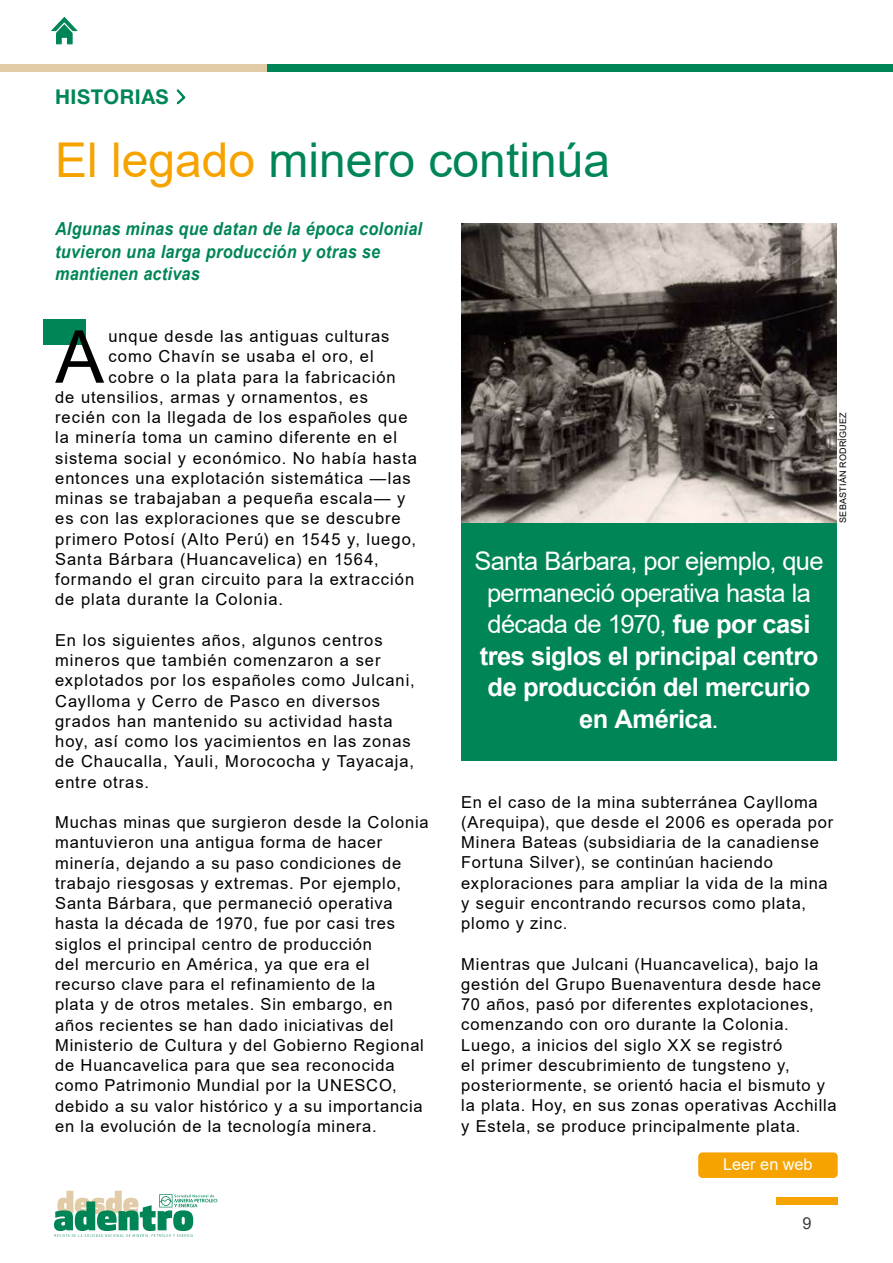
<style>
.page{position:relative;width:893px;height:1263px;background:#fff}
.page>*{position:absolute;margin:0;border:0;box-sizing:border-box;transform-origin:0 0}
.t1{font:73.05px "Arial";color:#000}
.t2{font:48px "Arial";color:#008656}
.t3{font:700 25.5px/31.5px "Arial";letter-spacing:-.02em;color:#fff;text-align:center}
.t4{font:700 20.4px "Helvetica Neue LT Std";letter-spacing:.025em;color:#008656}
.t5{font:italic 700 18px/22.5px "Arial";letter-spacing:.015em;color:#008656;scale:.9 1}
.t6{font:16.5px/20.2px "Arial";letter-spacing:.05em;color:#000}
.t7{font:16.5px "Arial";color:#fff}
.t8{font:16.5px "Arial";color:#3c3c3b}
.t9{font:9px "Arial";letter-spacing:.025em;color:#000}
.s1{color:#f6a300}
.s2{font-weight:400}
</style>
<div class="page">
<div style="left:776px;top:1197px;width:62px;height:8px;background:#f6a300"></div>
<svg style="left:54px;top:1191px;width:163px;height:46px"></svg>
<svg style="left:51px;top:17px;width:27px;height:28px"></svg>
<svg style="left:176px;top:89px;width:10px;height:16px"></svg>
<div style="left:44px;top:319px;width:42px;height:25px;background:#008656"></div>
<img style="left:461px;top:224px;width:376px;height:299px">
<div style="left:461px;top:523px;width:376px;height:238px;background:#008656"></div>
<div style="left:698px;top:1152px;width:140px;height:26px;background:#f6a300;border-radius:4px"></div>
<div style="left:264px;top:64px;width:629px;height:7px;background:#008656"></div>
<div style="left:0;top:64px;width:267px;height:7px;background:#e2cba7"></div>
<p class="t4" style="left:55px;top:84px;width:115px">HISTORIAS</p>
<h2 class="t2" style="left:55px;top:127px;width:556px"><span class="s1">El legado</span> minero continúa</h2>
<p class="t5" style="left:55px;top:218px;width:409px">Algunas minas que datan de la época colonial tuvieron una larga producción y otras se mantienen activas</p>
<h1 class="t1" style="left:55px;top:307px;width:50px">A</h1>
<p class="t6" style="left:108px;top:326px;width:283px">unque desde las antiguas culturas</p>
<p class="t6" style="left:108px;top:346px;width:267px">como Chavín se usaba el oro, el</p>
<p class="t6" style="left:108px;top:367px;width:289px">cobre o la plata para la fabricación</p>
<p class="t6" style="left:55px;top:387px;width:314px">de utensilios, armas y ornamentos, es</p>
<p class="t6" style="left:55px;top:407px;width:354px">recién con la llegada de los españoles que</p>
<p class="t6" style="left:55px;top:427px;width:343px">la minería toma un camino diferente en el</p>
<p class="t6" style="left:55px;top:448px;width:363px">sistema social y económico. No había hasta</p>
<p class="t6" style="left:55px;top:468px;width:357px">entonces una explotación sistemática —las</p>
<p class="t6" style="left:55px;top:488px;width:352px">minas se trabajaban a pequeña escala— y</p>
<p class="t6" style="left:55px;top:508px;width:347px">es con las exploraciones que se descubre</p>
<p class="t6" style="left:55px;top:529px;width:362px">primero Potosí (Alto Perú) en 1545 y, luego,</p>
<p class="t6" style="left:55px;top:549px;width:325px">Santa Bárbara (Huancavelica) en 1564,</p>
<p class="t6" style="left:55px;top:569px;width:360px">formando el gran circuito para la extracción</p>
<p class="t6" style="left:55px;top:589px;width:229px">de plata durante la Colonia.</p>
<p class="t6" style="left:55px;top:630px;width:361px">En los siguientes años, algunos centros mineros que también comenzaron a ser explotados por los españoles como Julcani, Caylloma y Cerro de Pasco en diversos grados han mantenido su actividad hasta hoy, así como los yacimientos en las zonas de Chaucalla, Yauli, Morococha y Tayacaja, entre otras.</p>
<p class="t6" style="left:55px;top:812px;width:375px">Muchas minas que surgieron desde la Colonia mantuvieron una antigua forma de hacer minería, dejando a su paso condiciones de trabajo riesgosas y extremas. Por ejemplo, Santa Bárbara, que permaneció operativa hasta la década de 1970, fue por casi tres siglos el principal centro de producción<br>del mercurio en América, ya que era el recurso clave para el refinamiento de la<br>plata y de otros metales. Sin embargo, en años recientes se han dado iniciativas del Ministerio de Cultura y del Gobierno Regional de Huancavelica para que sea reconocida como Patrimonio Mundial por la UNESCO, debido a su valor histórico y a su importancia en la evolución de la tecnología minera.</p>
<h3 class="t3" style="left:474px;top:546px;width:351px"><span class="s2">Santa Bárbara, por ejemplo, que permaneció operativa hasta la década de 1970,</span> fue por casi tres siglos el principal centro de producción del mercurio en América<span class="s2">.</span></h3>
<p class="t9" style="left:837px;top:523px;width:112px;rotate:-90deg">SEBASTIÁN RODRÍGUEZ</p>
<p class="t6" style="left:461px;top:792px;width:373px">En el caso de la mina subterránea Caylloma (Arequipa), que desde el 2006 es operada por Minera Bateas (subsidiaria de la canadiense Fortuna Silver), se continúan haciendo exploraciones para ampliar la vida de la mina y seguir encontrando recursos como plata, plomo y zinc.</p>
<p class="t6" style="left:461px;top:954px;width:377px">Mientras que Julcani (Huancavelica), bajo la gestión del Grupo Buenaventura desde hace 70 años, pasó por diferentes explotaciones, comenzando con oro durante la Colonia.<br>Luego, a inicios del siglo XX se registró<br>el primer descubrimiento de tungsteno y, posteriormente, se orientó hacia el bismuto y la plata. Hoy, en sus zonas operativas Acchilla y Estela, se produce principalmente plata.</p>
<p class="t7" style="left:723px;top:1152px;width:91px">Leer en web</p>
<p class="t8" style="left:802px;top:1212px;width:11px">9</p>
</div>
